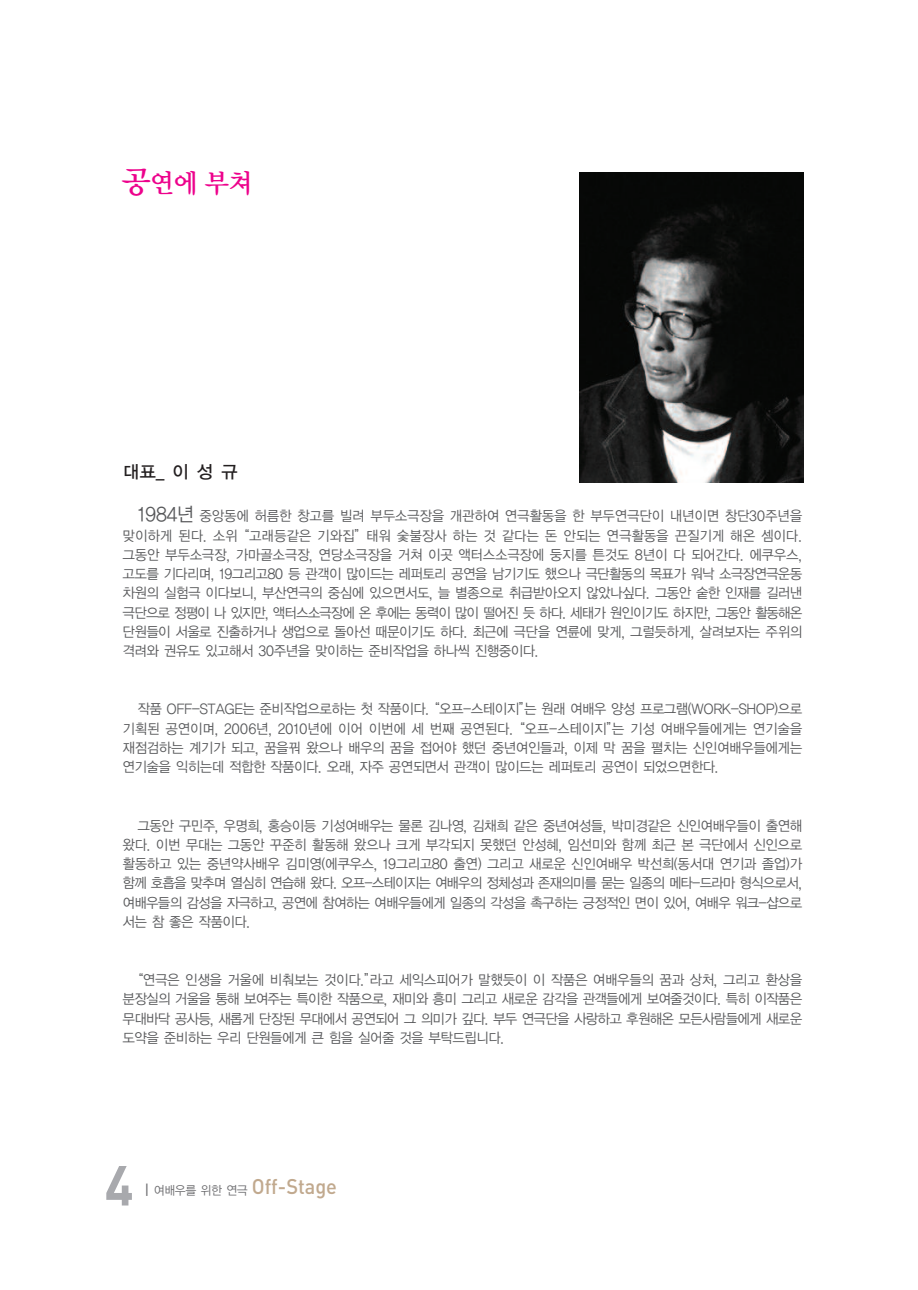
<style>
.page{position:relative;width:918px;height:1290px;background:#fff}
.page>*{position:absolute;margin:0;border:0;box-sizing:border-box;transform-origin:0 0}
.t1{font:26.25px "Y Mj O14";color:#ed028c}
.t2{font:500 21px "DIN";color:#c1a98e;scale:.95 1}
.t3{font:17.5px "YGO13";color:#231f20}
.t4{font:14px/19.2px "YGO12";letter-spacing:-.1em;color:#57585a;text-align:justify;scale:.95 1}
.s1{font-size:31.5px}
.s2{font-size:19.25px}
.s3{font-family:"STIX Size One Sym";font-weight:400;font-size:12.25px;color:#6b6b6e}
.s4{font-family:"YGO12";font-weight:400;font-size:12.25px;color:#6b6b6e}
</style>
<div class="page">
<svg style="left:106px;top:1166px;width:26px;height:39px"></svg>
<img style="left:580px;top:173px;width:223px;height:309px">
<h1 class="t1" style="left:121px;top:167px;width:135px"><span class="s1">공</span>연에 부쳐</h1>
<p class="t3" style="left:123px;top:461px;width:117px">대표_이성규</p>
<p class="t4" style="left:122px;top:506px;width:718px;text-indent:15px"><span class="s2">1984년</span> 중앙동에 허름한 창고를 빌려 부두소극장을 개관하여 연극활동을 한 부두연극단이 내년이면 창단30주년을 맞이하게 된다. 소위“고래등같은 기와집”태워 숯불장사 하는 것 같다는 돈 안되는 연극활동을 끈질기게 해온 셈이다. 그동안 부두소극장, 가마골소극장, 연당소극장을 거쳐 이곳 액터스소극장에 둥지를 튼것도 8년이 다 되어간다. 에쿠우스, 고도를 기다리며, 19그리고80 등 관객이 많이드는 레퍼토리 공연을 남기기도 했으나 극단활동의 목표가 워낙 소극장연극운동 차원의 실험극 이다보니, 부산연극의 중심에 있으면서도, 늘 별종으로 취급받아오지 않았나싶다. 그동안 숱한 인재를 길러낸 극단으로 정평이 나 있지만, 액터스소극장에 온 후에는 동력이 많이 떨어진 듯 하다. 세태가 원인이기도 하지만, 그동안 활동해온 단원들이 서울로 진출하거나 생업으로 돌아선 때문이기도 하다. 최근에 극단을 연륜에 맞게, 그럴듯하게, 살려보자는 주위의 격려와 권유도 있고해서 30주년을 맞이하는 준비작업을 하나씩 진행중이다.</p>
<p class="t4" style="left:122px;top:699px;width:717px;text-indent:15px">작품 OFF-STAGE는 준비작업으로하는 첫 작품이다.“오프-스테이지”는 원래 여배우 양성 프로그램(WORK-SHOP)으로 기획된 공연이며, 2006년, 2010년에 이어 이번에 세 번째 공연된다.“오프-스테이지”는 기성 여배우들에게는 연기술을 재점검하는 계기가 되고, 꿈을꿔 왔으나 배우의 꿈을 접어야 했던 중년여인들과, 이제 막 꿈을 펼치는 신인여배우들에게는 연기술을 익히는데 적합한 작품이다. 오래, 자주 공연되면서 관객이 많이드는 레퍼토리 공연이 되었으면한다.</p>
<p class="t4" style="left:122px;top:816px;width:718px;text-indent:15px">그동안 구민주, 우명희, 홍승이등 기성여배우는 물론 김나영, 김채희 같은 중년여성들, 박미경같은 신인여배우들이 출연해 왔다. 이번 무대는 그동안 꾸준히 활동해 왔으나 크게 부각되지 못했던 안성혜, 임선미와 함께 최근 본 극단에서 신인으로 활동하고 있는 중년약사배우 김미영(에쿠우스, 19그리고80 출연) 그리고 새로운 신인여배우 박선희(동서대 연기과 졸업)가 함께 호흡을 맞추며 열심히 연습해 왔다. 오프-스테이지는 여배우의 정체성과 존재의미를 묻는 일종의 메타-드라마 형식으로서, 여배우들의 감성을 자극하고, 공연에 참여하는 여배우들에게 일종의 각성을 촉구하는 긍정적인 면이 있어, 여배우 워크-샵으로 서는 참 좋은 작품이다.</p>
<p class="t4" style="left:122px;top:970px;width:718px;text-indent:8px">“연극은 인생을 거울에 비춰보는 것이다.”라고 세익스피어가 말했듯이 이 작품은 여배우들의 꿈과 상처, 그리고 환상을 분장실의 거울을 통해 보여주는 특이한 작품으로, 재미와 흥미 그리고 새로운 감각을 관객들에게 보여줄것이다. 특히 이작품은 무대바닥 공사등, 새롭게 단장된 무대에서 공연되어 그 의미가 깊다. 부두 연극단을 사랑하고 후원해온 모든사람들에게 새로운 도약을 준비하는 우리 단원들에게 큰 힘을 실어줄 것을 부탁드립니다.</p>
<h2 class="t2" style="left:146px;top:1174px;width:203px"><span class="s3">⎢</span> <span class="s4">여배우를 위한 연극</span> Off-Stage</h2>
</div>
